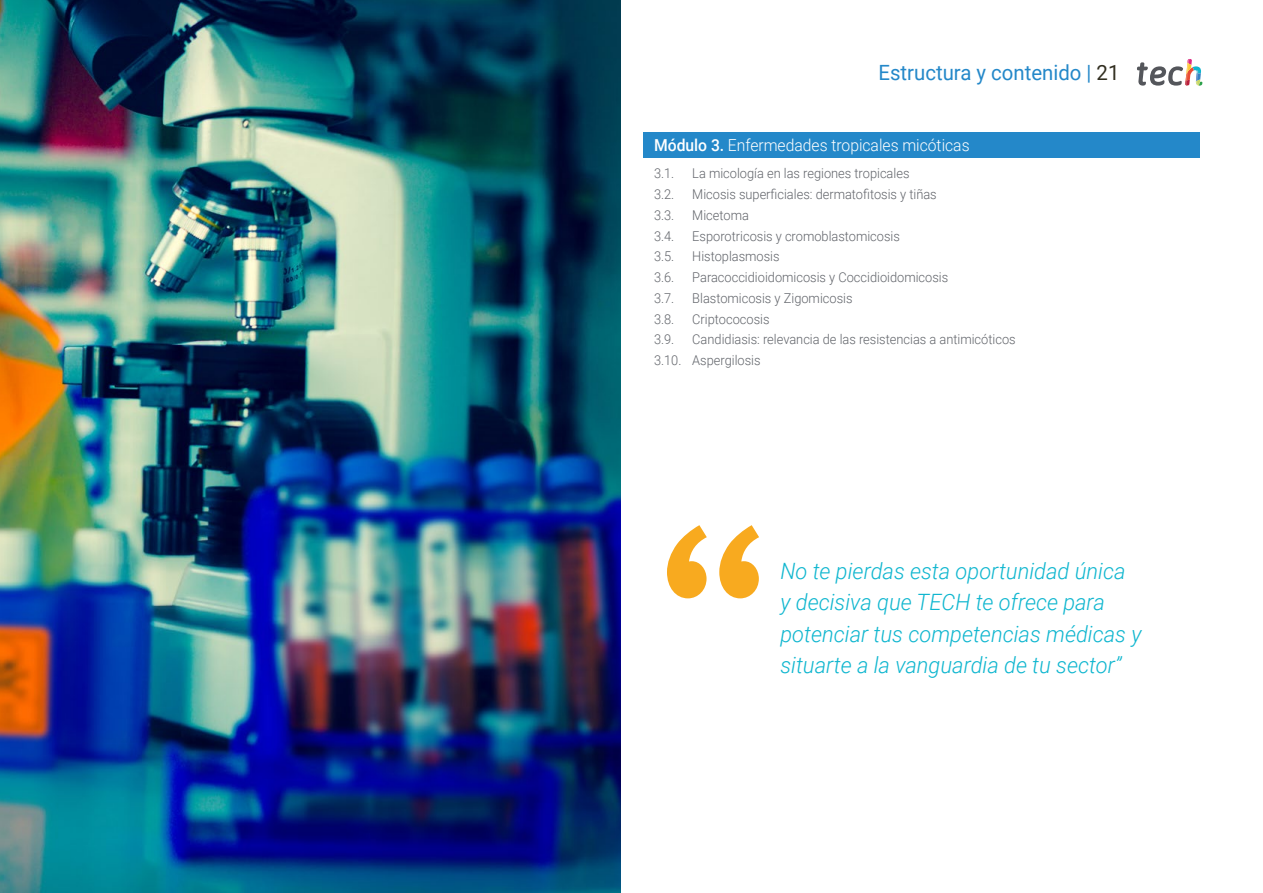
<style>
.page{position:relative;width:1263px;height:893px;background:#fff}
.page>*{position:absolute;margin:0;border:0;box-sizing:border-box;transform-origin:0 0}
.t1{font:italic 300 22.5px/31.5px "Roboto";color:#0fb6cf}
.t2{font:21px "Roboto";color:#2488c9}
.t3{font:300 16.5px "Roboto";color:#fff;scale:.95 1}
.t4{font:300 13.5px/20.7px "Roboto";color:#61646a;scale:.95 1}
.s1{color:#312e20}
.s2{font-weight:500}
</style>
<div class="page">
<img style="left:0;top:0;width:621px;height:893px">
<svg style="left:667px;top:525px;width:92px;height:73px"></svg>
<div style="left:643px;top:132px;width:556px;height:25px;background:#2488c9"></div>
<svg style="left:1137px;top:59px;width:65px;height:27px"></svg>
<h2 class="t2" style="left:878px;top:57px;width:242px">Estructura y contenido | <span class="s1">21</span></h2>
<p class="t3" style="left:654px;top:134px;width:334px"><span class="s2">Módulo 3.</span> Enfermedades tropicales micóticas</p>
<p class="t4" style="left:654px;top:163px;width:23px">3.1.</p>
<p class="t4" style="left:692px;top:163px;width:230px">La micología en las regiones tropicales</p>
<p class="t4" style="left:654px;top:183px;width:23px">3.2.</p>
<p class="t4" style="left:692px;top:183px;width:259px">Micosis superficiales: dermatofitosis y tiñas</p>
<p class="t4" style="left:654px;top:204px;width:23px">3.3.</p>
<p class="t4" style="left:692px;top:204px;width:61px">Micetoma</p>
<p class="t4" style="left:654px;top:225px;width:23px">3.4.</p>
<p class="t4" style="left:692px;top:225px;width:220px">Esporotricosis y cromoblastomicosis</p>
<p class="t4" style="left:654px;top:246px;width:23px">3.5.</p>
<p class="t4" style="left:692px;top:246px;width:93px">Histoplasmosis</p>
<p class="t4" style="left:654px;top:266px;width:23px">3.6.</p>
<p class="t4" style="left:692px;top:266px;width:271px">Paracoccidioidomicosis y Coccidioidomicosis</p>
<p class="t4" style="left:654px;top:287px;width:23px">3.7.</p>
<p class="t4" style="left:692px;top:287px;width:170px">Blastomicosis y Zigomicosis</p>
<p class="t4" style="left:654px;top:308px;width:23px">3.8.</p>
<p class="t4" style="left:692px;top:308px;width:83px">Criptococosis</p>
<p class="t4" style="left:654px;top:329px;width:23px">3.9.</p>
<p class="t4" style="left:654px;top:329px;width:382px;text-indent:38px">Candidiasis: relevancia de las resistencias a antimicóticos<br>3.10. Aspergilosis</p>
<h1 class="t1" style="left:780px;top:554px;width:363px">No te pierdas esta oportunidad única<br>y decisiva que TECH te ofrece para potenciar tus competencias médicas y situarte a la vanguardia de tu sector”</h1>
</div>
